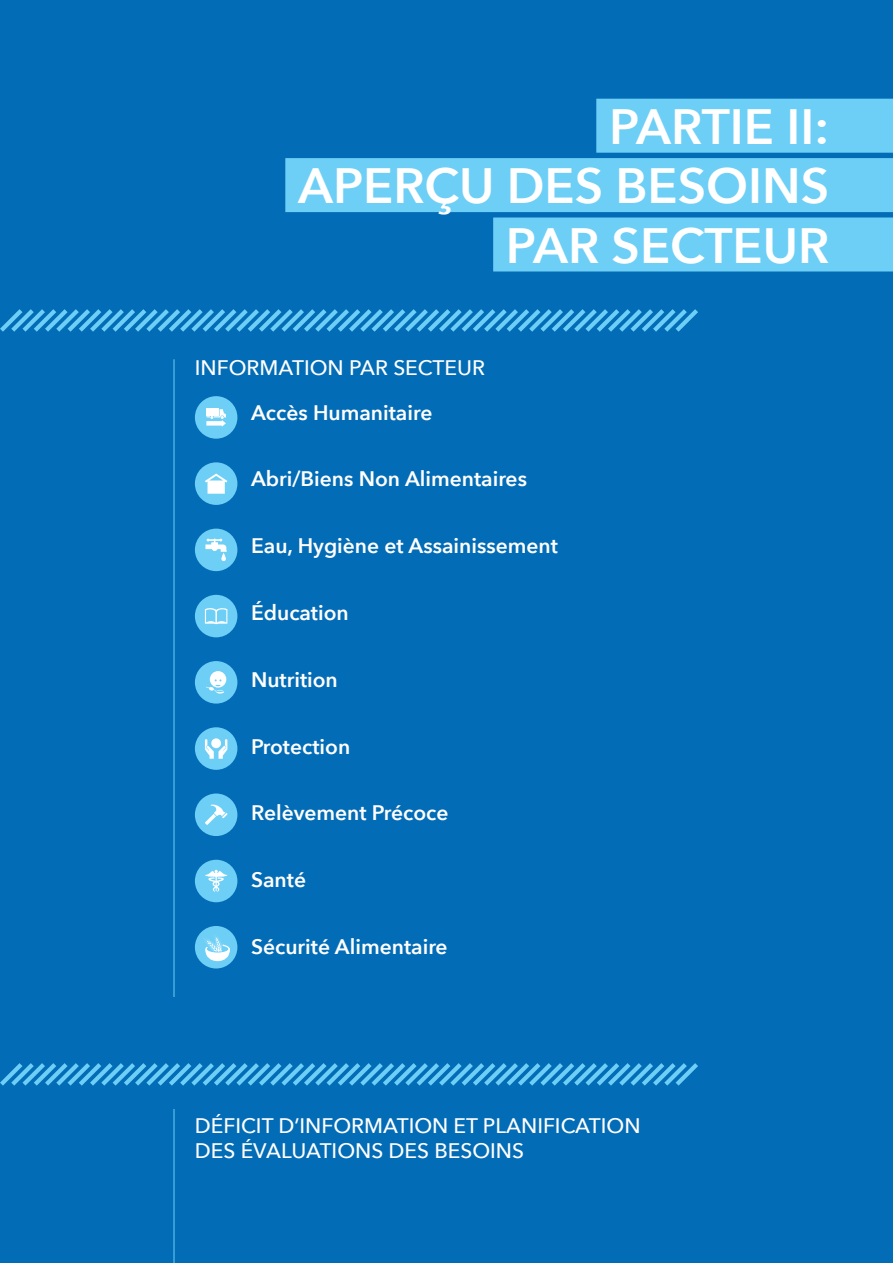
<style>
.page{position:relative;width:893px;height:1263px;background:#fff}
.page>*{position:absolute;margin:0;border:0;box-sizing:border-box;transform-origin:0 0}
.t1{font:600 49.5px/59.4px "Avenir Next";color:#fff;text-align:right}
.t2{font:600 21px "Avenir Next";color:#fff}
.t3{font:500 21px/25.2px "Avenir Next";color:#fff}
</style>
<div class="page">
<hr style="left:0;top:63px;width:893px;height:1px;background:#036cb6">
<div style="left:1px;top:0;width:892px;height:1263px;background:#036cb6"></div>
<hr style="left:174px;top:359px;width:1px;height:638px;background:#6dcff6">
<div style="left:195px;top:926px;width:42px;height:42px;background:#6dcff6;border-radius:50%"></div>
<svg style="left:204px;top:936px;width:26px;height:25px"></svg>
<div style="left:195px;top:529px;width:42px;height:42px;background:#6dcff6;border-radius:50%"></div>
<svg style="left:205px;top:539px;width:22px;height:22px"></svg>
<svg style="left:0;top:305px;width:698px;height:31px"></svg>
<div style="left:596px;top:99px;width:297px;height:54px;background:#6dcff6"></div>
<div style="left:285px;top:158px;width:608px;height:54px;background:#6dcff6"></div>
<div style="left:493px;top:217px;width:400px;height:54px;background:#6dcff6"></div>
<div style="left:195px;top:860px;width:42px;height:42px;background:#6dcff6;border-radius:50%"></div>
<svg style="left:205px;top:870px;width:22px;height:22px"></svg>
<div style="left:195px;top:661px;width:42px;height:43px;background:#6dcff6;border-radius:50%"></div>
<svg style="left:206px;top:671px;width:20px;height:22px"></svg>
<div style="left:195px;top:462px;width:42px;height:43px;background:#6dcff6;border-radius:50%"></div>
<svg style="left:205px;top:474px;width:22px;height:20px"></svg>
<div style="left:195px;top:727px;width:42px;height:43px;background:#6dcff6;border-radius:50%"></div>
<svg style="left:205px;top:738px;width:22px;height:21px"></svg>
<div style="left:195px;top:595px;width:42px;height:42px;background:#6dcff6;border-radius:50%"></div>
<svg style="left:205px;top:608px;width:22px;height:16px"></svg>
<div style="left:195px;top:793px;width:42px;height:43px;background:#6dcff6;border-radius:50%"></div>
<svg style="left:205px;top:804px;width:22px;height:21px"></svg>
<svg style="left:0;top:1059px;width:698px;height:31px"></svg>
<hr style="left:174px;top:1109px;width:1px;height:154px;background:#6dcff6">
<div style="left:195px;top:396px;width:42px;height:43px;background:#6dcff6;border-radius:50%"></div>
<div style="left:206px;top:408px;width:13px;height:8px;background:#fff"></div>
<svg style="left:206px;top:409px;width:20px;height:18px"></svg>
<h1 class="t1" style="left:298px;top:96px;width:533px">PARTIE II:<br>APERÇU DES BESOINS<br>PAR SECTEUR</h1>
<p class="t3" style="left:195px;top:355px;width:292px">INFORMATION PAR SECTEUR</p>
<p class="t2" style="left:251px;top:394px;width:183px">Accès Humanitaire</p>
<p class="t2" style="left:251px;top:461px;width:277px">Abri/Biens Non Alimentaires</p>
<p class="t2" style="left:251px;top:528px;width:308px">Eau, Hygiène et Assainissement</p>
<p class="t2" style="left:251px;top:595px;width:99px">Éducation</p>
<p class="t2" style="left:251px;top:661px;width:88px">Nutrition</p>
<p class="t2" style="left:251px;top:728px;width:101px">Protection</p>
<p class="t2" style="left:251px;top:795px;width:199px">Relèvement Précoce</p>
<p class="t2" style="left:251px;top:862px;width:57px">Santé</p>
<p class="t2" style="left:251px;top:928px;width:198px">Sécurité Alimentaire</p>
<p class="t3" style="left:195px;top:1112px;width:447px">DÉFICIT D’INFORMATION ET PLANIFICATION<br>DES ÉVALUATIONS DES BESOINS</p>
</div>
